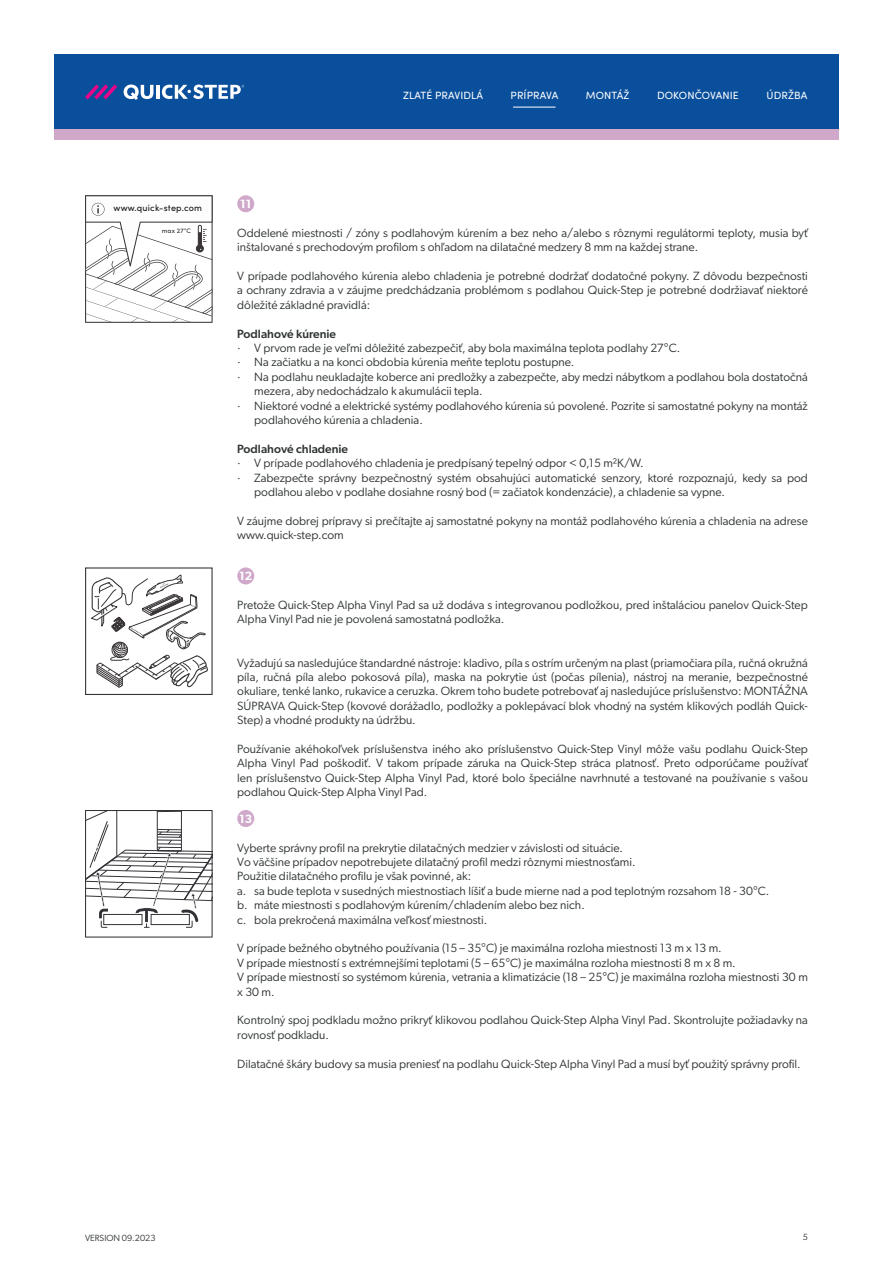
<style>
.page{position:relative;width:893px;height:1263px;background:#fff}
.page>*{position:absolute;margin:0;border:0;box-sizing:border-box;transform-origin:0 0}
.t1{font:12px/14.4px "Gibson";color:#2f3333}
.t2{font:500 12px "Gibson";color:#2f3333}
.t3{font:600 12px "Gibson";color:#fff}
.t4{font:10.5px "Sofia Pro";letter-spacing:.01em;color:#fff}
.t5{font:500 9px "Sofia Pro";letter-spacing:.02em;color:#040506}
.t6{font:9px "Gibson";color:#2f3333}
.t7{font:500 6.6px "Sofia Pro";color:#231f20}
</style>
<div class="page">
<div style="left:54px;top:54px;width:785px;height:75px;background:#0a4f9c"></div>
<div style="left:54px;top:129px;width:785px;height:11px;background:#d0a8ca"></div>
<svg style="left:85px;top:84px;width:32px;height:15px"></svg>
<svg style="left:124px;top:85px;width:29px;height:15px"></svg>
<hr style="left:156px;top:85px;width:4px;height:14px;background:#fff">
<svg style="left:162px;top:85px;width:82px;height:14px"></svg>
<svg style="left:85px;top:195px;width:128px;height:128px"></svg>
<div style="left:237px;top:195px;width:17px;height:17px;background:#d0a8ca;border-radius:50%"></div>
<div style="left:85px;top:567px;width:128px;height:128px;border:1px solid #231f20"></div>
<svg style="left:91px;top:575px;width:117px;height:113px"></svg>
<div style="left:237px;top:567px;width:17px;height:17px;background:#d0a8ca;border-radius:50%"></div>
<svg style="left:85px;top:810px;width:128px;height:127px"></svg>
<div style="left:237px;top:810px;width:17px;height:17px;background:#d0a8ca;border-radius:50%"></div>
<hr style="left:513px;top:107px;width:43px;height:1px;background:#fff">
<p class="t4" style="left:403px;top:87px;width:81px">ZLATÉ PRAVIDLÁ</p>
<p class="t4" style="left:510px;top:87px;width:49px">PRÍPRAVA</p>
<p class="t4" style="left:586px;top:87px;width:45px">MONTÁŽ</p>
<p class="t4" style="left:657px;top:87px;width:83px">DOKONČOVANIE</p>
<p class="t4" style="left:767px;top:87px;width:42px">ÚDRŽBA</p>
<p class="t5" style="left:114px;top:201px;width:90px">www.quick-step.com</p>
<p class="t7" style="left:162px;top:226px;width:31px">max 27°C</p>
<p class="t3" style="left:240px;top:196px;width:13px">11</p>
<p class="t1" style="left:237px;top:225px;width:572px">Oddelené miestnosti / zóny s podlahovým kúrením a bez neho a/alebo s rôznymi regulátormi teploty, musia byť inštalované s prechodovým profilom s ohľadom na dilatačné medzery 8 mm na každej strane.</p>
<p class="t1" style="left:237px;top:269px;width:572px;text-align:justify">V prípade podlahového kúrenia alebo chladenia je potrebné dodržať dodatočné pokyny. Z dôvodu bezpečnosti a ochrany zdravia a v záujme predchádzania problémom s podlahou Quick-Step je potrebné dodržiavať niektoré dôležité základné pravidlá:</p>
<p class="t2" style="left:237px;top:326px;width:100px">Podlahové kúrenie</p>
<p class="t1" style="left:237px;top:341px;width:444px">· V prvom rade je veľmi dôležité zabezpečiť, aby bola maximálna teplota podlahy 27°C.</p>
<p class="t1" style="left:237px;top:355px;width:339px">· Na začiatku a na konci obdobia kúrenia meňte teplotu postupne.</p>
<p class="t1" style="left:237px;top:369px;width:572px">· Na podlahu neukladajte koberce ani predložky a zabezpečte, aby medzi nábytkom a podlahou bola dostatočná</p>
<p class="t1" style="left:254px;top:384px;width:230px">mezera, aby nedochádzalo k akumulácii tepla.</p>
<p class="t1" style="left:237px;top:398px;width:572px">· Niektoré vodné a elektrické systémy podlahového kúrenia sú povolené. Pozrite si samostatné pokyny na montáž</p>
<p class="t1" style="left:254px;top:413px;width:170px">podlahového kúrenia a chladenia.</p>
<p class="t2" style="left:237px;top:442px;width:112px">Podlahové chladenie</p>
<p class="t1" style="left:237px;top:456px;width:408px">· V prípade podlahového chladenia je predpísaný tepelný odpor &lt; 0,15 m²K/W.</p>
<p class="t1" style="left:237px;top:470px;width:572px">· Zabezpečte správny bezpečnostný systém obsahujúci automatické senzory, ktoré rozpoznajú, kedy sa pod</p>
<p class="t1" style="left:254px;top:485px;width:472px">podlahou alebo v podlahe dosiahne rosný bod (= začiatok kondenzácie), a chladenie sa vypne.</p>
<p class="t1" style="left:237px;top:513px;width:572px">V záujme dobrej prípravy si prečítajte aj samostatné pokyny na montáž podlahového kúrenia a chladenia na adrese www.quick-step.com</p>
<p class="t3" style="left:239px;top:569px;width:15px">12</p>
<p class="t1" style="left:237px;top:597px;width:572px">Pretože Quick-Step Alpha Vinyl Pad sa už dodáva s integrovanou podložkou, pred inštaláciou panelov Quick-Step<br>Alpha Vinyl Pad nie je povolená samostatná podložka.</p>
<p class="t1" style="left:237px;top:655px;width:572px;text-align:justify">Vyžadujú sa nasledujúce štandardné nástroje: kladivo, píla s ostrím určeným na plast (priamočiara píla, ručná okružná píla, ručná píla alebo pokosová píla), maska na pokrytie úst (počas pílenia), nástroj na meranie, bezpečnostné okuliare, tenké lanko, rukavice a ceruzka. Okrem toho budete potrebovať aj nasledujúce príslušenstvo: MONTÁŽNA SÚPRAVA Quick-Step (kovové dorážadlo, podložky a poklepávací blok vhodný na systém klikových podláh Quick-Step) a vhodné produkty na údržbu.</p>
<p class="t1" style="left:237px;top:741px;width:572px;text-align:justify">Používanie akéhokoľvek príslušenstva iného ako príslušenstvo Quick-Step Vinyl môže vašu podlahu Quick-Step Alpha Vinyl Pad poškodiť. V takom prípade záruka na Quick-Step stráca platnosť. Preto odporúčame používať len príslušenstvo Quick-Step Alpha Vinyl Pad, ktoré bolo špeciálne navrhnuté a testované na používanie s vašou podlahou Quick-Step Alpha Vinyl Pad.</p>
<p class="t3" style="left:239px;top:811px;width:15px">13</p>
<p class="t1" style="left:237px;top:840px;width:534px">Vyberte správny profil na prekrytie dilatačných medzier v závislosti od situácie.<br>Vo väčšine prípadov nepotrebujete dilatačný profil medzi rôznymi miestnosťami.<br>Použitie dilatačného profilu je však povinné, ak:<br>a. sa bude teplota v susedných miestnostiach líšiť a bude mierne nad a pod teplotným rozsahom 18 - 30°C. b. máte miestnosti s podlahovým kúrením/chladením alebo bez nich.<br>c. bola prekročená maximálna veľkosť miestnosti.</p>
<p class="t1" style="left:237px;top:941px;width:572px">V prípade bežného obytného používania (15 – 35°C) je maximálna rozloha miestnosti 13 m x 13 m.<br>V prípade miestností s extrémnejšími teplotami (5 – 65°C) je maximálna rozloha miestnosti 8 m x 8 m.<br>V prípade miestností so systémom kúrenia, vetrania a klimatizácie (18 – 25°C) je maximálna rozloha miestnosti 30 m x 30 m.</p>
<p class="t1" style="left:237px;top:1013px;width:572px">Kontrolný spoj podkladu možno prikryť klikovou podlahou Quick-Step Alpha Vinyl Pad. Skontrolujte požiadavky na rovnosť podkladu.</p>
<p class="t1" style="left:237px;top:1056px;width:565px">Dilatačné škáry budovy sa musia preniesť na podlahu Quick-Step Alpha Vinyl Pad a musí byť použitý správny profil.</p>
<p class="t6" style="left:85px;top:1232px;width:72px">VERSION 09.2023</p>
<p class="t6" style="left:803px;top:1231px;width:7px">5</p>
</div>
